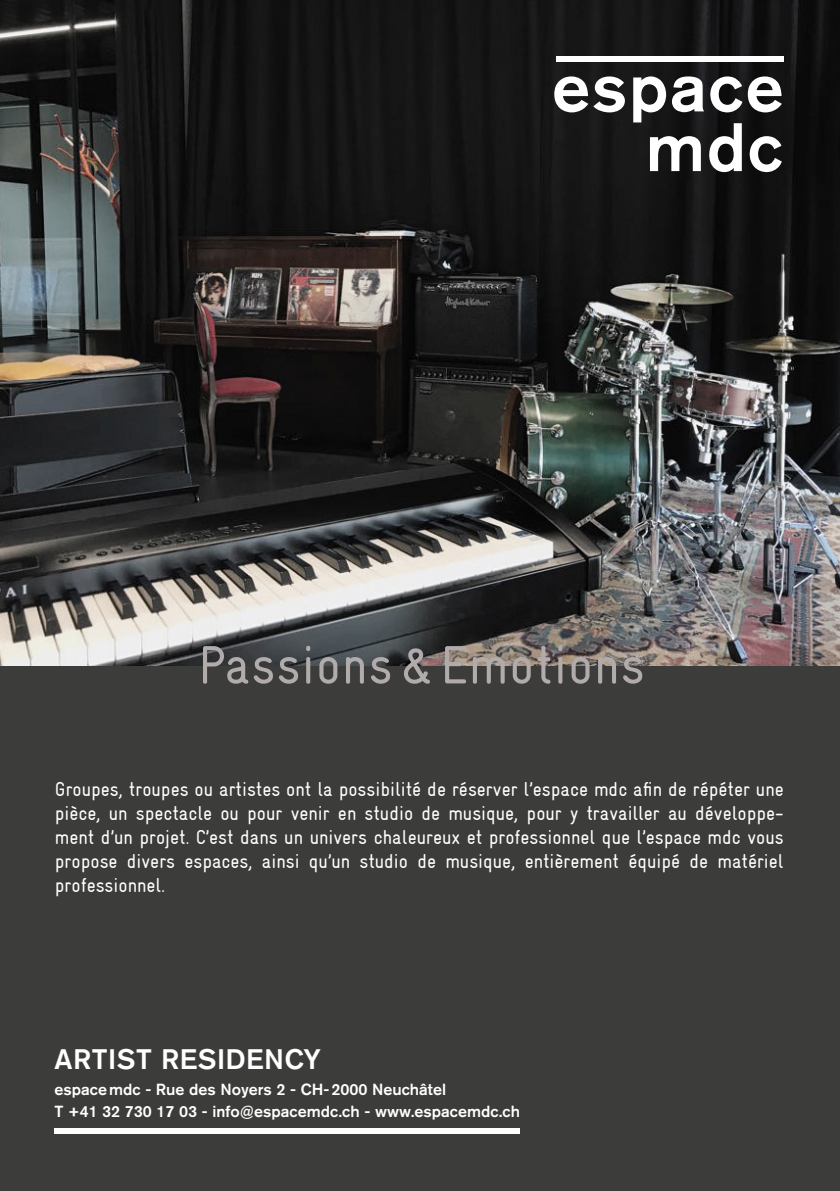
<style>
.page{position:relative;width:840px;height:1191px;background:#fff}
.page>*{position:absolute;margin:0;border:0;box-sizing:border-box;transform-origin:0 0}
.t1{font:condensed 54px "Gravur";letter-spacing:.02em;color:#b1acab}
.t2{font:500 28px "Akzidenz Grotesk BQ";letter-spacing:.02em;color:#fff}
.t3{font:condensed 20px/24px "Gravur";color:#fff;text-align:justify}
.t4{font:500 16px/22px "Akzidenz Grotesk BQ";color:#fff}
</style>
<div class="page">
<div style="left:0;top:664px;width:839px;height:527px;background:#3c3c3b"></div>
<img style="left:0;top:0;width:839px;height:666px">
<div style="left:555px;top:57px;width:228px;height:5px;background:#fff"></div>
<svg style="left:554px;top:76px;width:70px;height:36px"></svg>
<svg style="left:633px;top:76px;width:32px;height:46px"></svg>
<svg style="left:671px;top:76px;width:32px;height:36px"></svg>
<svg style="left:710px;top:76px;width:71px;height:36px"></svg>
<svg style="left:649px;top:136px;width:51px;height:35px"></svg>
<svg style="left:708px;top:123px;width:33px;height:49px"></svg>
<svg style="left:749px;top:136px;width:32px;height:36px"></svg>
<div style="left:54px;top:1128px;width:465px;height:5px;background:#fff"></div>
<h1 class="t1" style="left:198px;top:634px;width:448px">Passions &amp; Emotions</h1>
<p class="t3" style="left:55px;top:776px;width:730px">Groupes, troupes ou artistes ont la possibilité de réserver l’espace mdc afin de répéter une pièce, un spectacle ou pour venir en studio de musique, pour y travailler au développe&shy;ment d’un projet. C’est dans un univers chaleureux et professionnel que l’espace mdc vous propose divers espaces, ainsi qu’un studio de musique, entièrement équipé de matériel professionnel.</p>
<h2 class="t2" style="left:54px;top:1041px;width:268px">ARTIST RESIDENCY</h2>
<p class="t4" style="left:54px;top:1077px;width:467px">espacemdc - Rue des Noyers 2 - CH-2000 Neuchâtel<br>T +41 32 730 17 03 - info@espacemdc.ch - www.espacemdc.ch</p>
</div>
